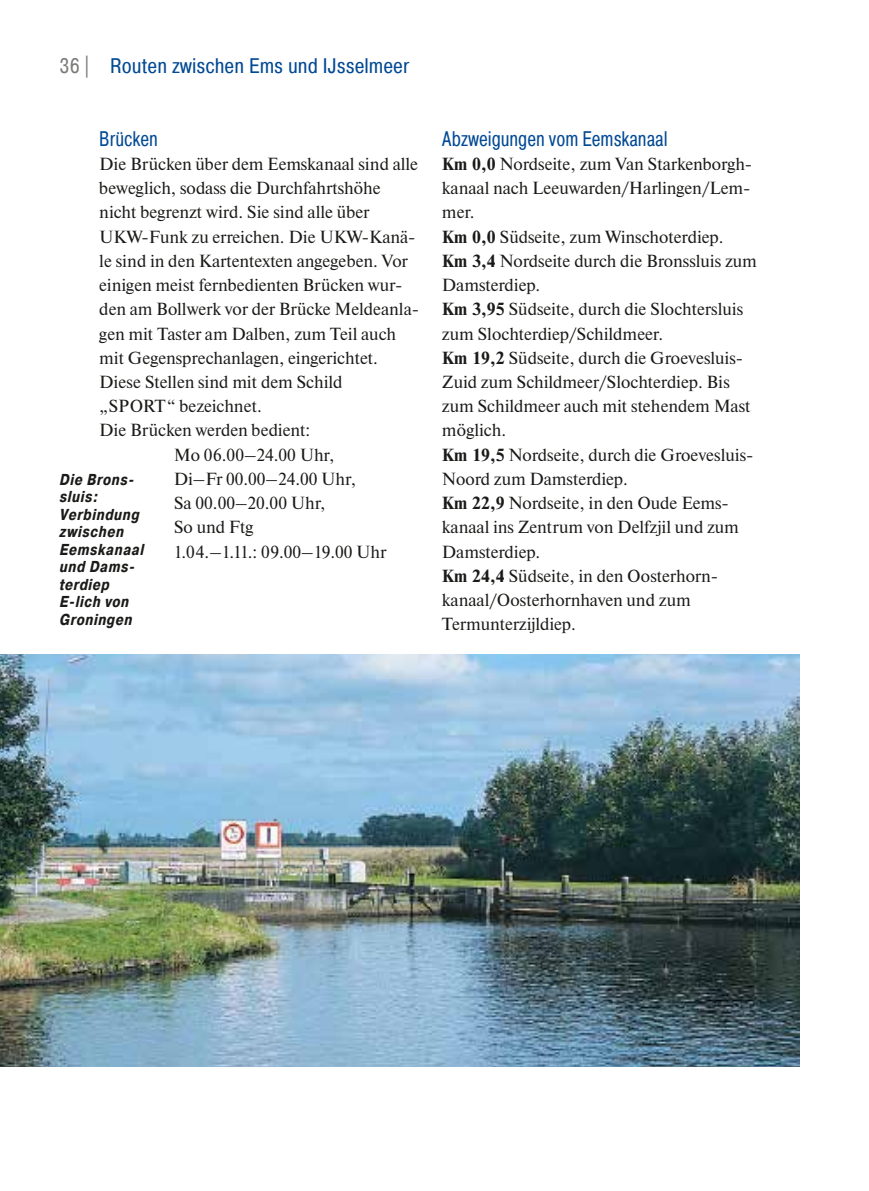
<style>
.page{position:relative;width:869px;height:1191px;background:#fff}
.page>*{position:absolute;margin:0;border:0;box-sizing:border-box;transform-origin:0 0}
.PAGINA_KOLUMNENTITEL{font:21px "Pragmatica Cond";color:#004994}
.HEADLINE_4{font:21px "Pragmatica Cond";color:#004994;scale:.9 1}
.TEXT{font:17.5px/24.2px "Newton";color:#1a1a18}
.LEGENDE_LINKS{font:italic 700 15.75px/17.5px "Pragmatica Cond";letter-spacing:.025em;color:#1a1a18}
.s1{color:#7b7b7a}
.s2{font-weight:700}
</style>
<div class="page">
<img style="left:0;top:654px;width:799px;height:412px">
<p class="PAGINA_KOLUMNENTITEL" style="left:60px;top:53px;width:351px"><span class="s1">36 |</span> Routen zwischen Ems und IJsselmeer</p>
<p class="HEADLINE_4" style="left:99px;top:126px;width:67px">Brücken</p>
<p class="TEXT" style="left:99px;top:151px;width:321px">Die Brücken über dem Eemskanaal sind alle beweglich, sodass die Durchfahrtshöhe nicht begrenzt wird. Sie sind alle über UKW-Funk zu erreichen. Die UKW-Kanä&shy;le sind in den Kartentexten angegeben. Vor einigen meist fernbedienten Brücken wur&shy;den am Bollwerk vor der Brücke Meldeanla&shy;gen mit Taster am Dalben, zum Teil auch mit Gegensprechanlagen, eingerichtet.<br>Diese Stellen sind mit dem Schild „SPORT“ bezeichnet.</p>
<p class="TEXT" style="left:99px;top:418px;width:212px">Die Brücken werden bedient:</p>
<p class="TEXT" style="left:174px;top:442px;width:214px">Mo 06.00–24.00 Uhr,<br>Di–Fr 00.00–24.00 Uhr,<br>Sa 00.00–20.00 Uhr,<br>So und Ftg<br>1.04.–1.11.: 09.00–19.00 Uhr</p>
<p class="LEGENDE_LINKS" style="left:60px;top:472px;width:86px">Die Brons&shy;sluis:<br>Verbindung zwischen<br>Eemskanaal und Dams&shy;terdiep<br>E-lich von<br>Groningen</p>
<p class="HEADLINE_4" style="left:441px;top:126px;width:252px">Abzweigungen vom Eemskanaal</p>
<p class="TEXT" style="left:441px;top:151px;width:312px;text-align:justify"><span class="s2">Km 0,0</span> Nordseite, zum Van Starkenborgh&shy;kanaal nach Leeuwarden/Harlingen/Lem&shy;mer.</p>
<p class="TEXT" style="left:441px;top:224px;width:283px"><span class="s2">Km 0,0</span> Südseite, zum Winschoterdiep.</p>
<p class="TEXT" style="left:441px;top:248px;width:316px"><span class="s2">Km 3,4</span> Nordseite durch die Bronssluis zum<br>Damsterdiep.</p>
<p class="TEXT" style="left:441px;top:297px;width:302px"><span class="s2">Km 3,95</span> Südseite, durch die Slochtersluis zum Slochterdiep/Schildmeer.</p>
<p class="TEXT" style="left:441px;top:345px;width:310px"><span class="s2">Km 19,2</span> Südseite, durch die Groevesluis-<br>Zuid zum Schildmeer/Slochterdiep. Bis zum Schildmeer auch mit stehendem Mast möglich.</p>
<p class="TEXT" style="left:441px;top:442px;width:313px"><span class="s2">Km 19,5</span> Nordseite, durch die Groevesluis-<br>Noord zum Damsterdiep.</p>
<p class="TEXT" style="left:441px;top:490px;width:298px"><span class="s2">Km 22,9</span> Nordseite, in den Oude Eems&shy;kanaal ins Zentrum von Delfzjil und zum<br>Damsterdiep.</p>
<p class="TEXT" style="left:441px;top:563px;width:274px"><span class="s2">Km 24,4</span> Südseite, in den Oosterhorn&shy;kanaal/Oosterhornhaven und zum<br>Termunterzijldiep.</p>
</div>
